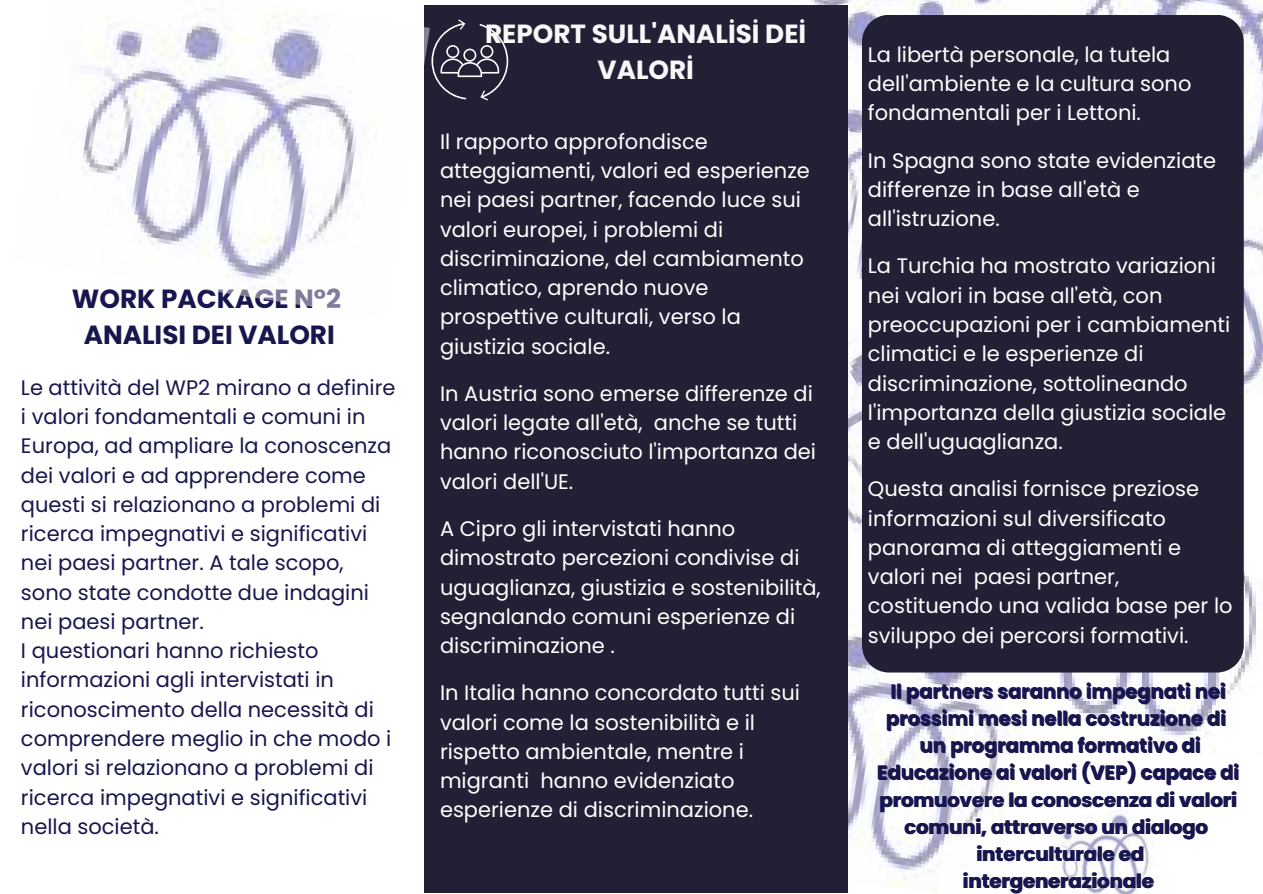
<style>
.page{position:relative;width:1263px;height:894px;background:#fff}
.page>*{position:absolute;margin:0;border:0;box-sizing:border-box;transform-origin:0 0}
.t1{font:700 26.25px/36px "Poppins";color:#18164e;text-align:center}
.t2{font:700 26.25px/36px "Poppins";color:#f8f8f8;text-align:center}
.t3{font:21px/29.2px "Poppins";color:#fff}
.t4{font:21px/29.2px "Poppins";color:#18164e}
.t5{font:700 19.5px/27px "Poppins";color:#18164e;text-align:center}
</style>
<div class="page">
<img style="left:1244px;top:237px;width:19px;height:163px">
<img style="left:811px;top:0;width:182px;height:48px">
<img style="left:848px;top:224px;width:14px;height:309px">
<img style="left:1067px;top:572px;width:189px;height:181px">
<img style="left:1067px;top:813px;width:82px;height:80px">
<img style="left:682px;top:634px;width:385px;height:259px">
<div style="left:424px;top:5px;width:424px;height:887px;background:#231f35"></div>
<img style="left:1086px;top:0;width:177px;height:197px">
<div style="left:862px;top:15px;width:382px;height:657px;background:#231f35"></div>
<svg style="left:431px;top:19px;width:77px;height:81px"></svg>
<img style="left:81px;top:12px;width:349px;height:290px">
<p class="t1" style="left:72px;top:281px;width:271px">WORK PACKAGE N°2<br>ANALISI DEI VALORI</p>
<p class="t4" style="left:21px;top:372px;width:376px">Le attività del WP2 mirano a definire i valori fondamentali e comuni in<br>Europa, ad ampliare la conoscenza dei valori e ad apprendere come questi si relazionano a problemi di ricerca impegnativi e significativi nei paesi partner. A tale scopo, sono state condotte due indagini nei paesi partner.<br>I questionari hanno richiesto informazioni agli intervistati in riconoscimento della necessità di comprendere meglio in che modo i valori si relazionano a problemi di ricerca impegnativi e significativi nella società.</p>
<p class="t2" style="left:485px;top:15px;width:323px">REPORT SULL'ANALİSİ DEİ<br>VALORİ</p>
<p class="t3" style="left:440px;top:127px;width:371px">Il rapporto approfondisce atteggiamenti, valori ed esperienze nei paesi partner, facendo luce sui valori europei, i problemi di discriminazione, del cambiamento climatico, aprendo nuove prospettive culturali, verso la giustizia sociale.</p>
<p class="t3" style="left:440px;top:379px;width:378px">In Austria sono emerse differenze di valori legate all'età, anche se tutti hanno riconosciuto l'importanza dei valori dell'UE.</p>
<p class="t3" style="left:440px;top:514px;width:382px">A Cipro gli intervistati hanno dimostrato percezioni condivise di uguaglianza, giustizia e sostenibilità, segnalando comuni esperienze di discriminazione .</p>
<p class="t3" style="left:440px;top:678px;width:362px">In Italia hanno concordato tutti sui valori come la sostenibilità e il rispetto ambientale, mentre i migranti hanno evidenziato esperienze di discriminazione.</p>
<p class="t3" style="left:868px;top:40px;width:325px">La libertà personale, la tutela dell'ambiente e la cultura sono fondamentali per i Lettoni.</p>
<p class="t3" style="left:868px;top:146px;width:350px">In Spagna sono state evidenziate differenze in base all'età e all'istruzione.</p>
<p class="t3" style="left:868px;top:251px;width:364px">La Turchia ha mostrato variazioni nei valori in base all'età, con preoccupazioni per i cambiamenti climatici e le esperienze di discriminazione, sottolineando l'importanza della giustizia sociale e dell'uguaglianza.</p>
<p class="t3" style="left:868px;top:474px;width:366px">Questa analisi fornisce preziose informazioni sul diversificato panorama di atteggiamenti e valori nei paesi partner, costituendo una valida base per lo sviluppo dei percorsi formativi.</p>
<p class="t5" style="left:877px;top:678px;width:364px">Il partners saranno impegnati nei prossimi mesi nella costruzione di un programma formativo di<br>Educazione ai valori (VEP) capace di promuovere la conoscenza di valori comuni, attraverso un dialogo interculturale ed intergenerazionale</p>
</div>
